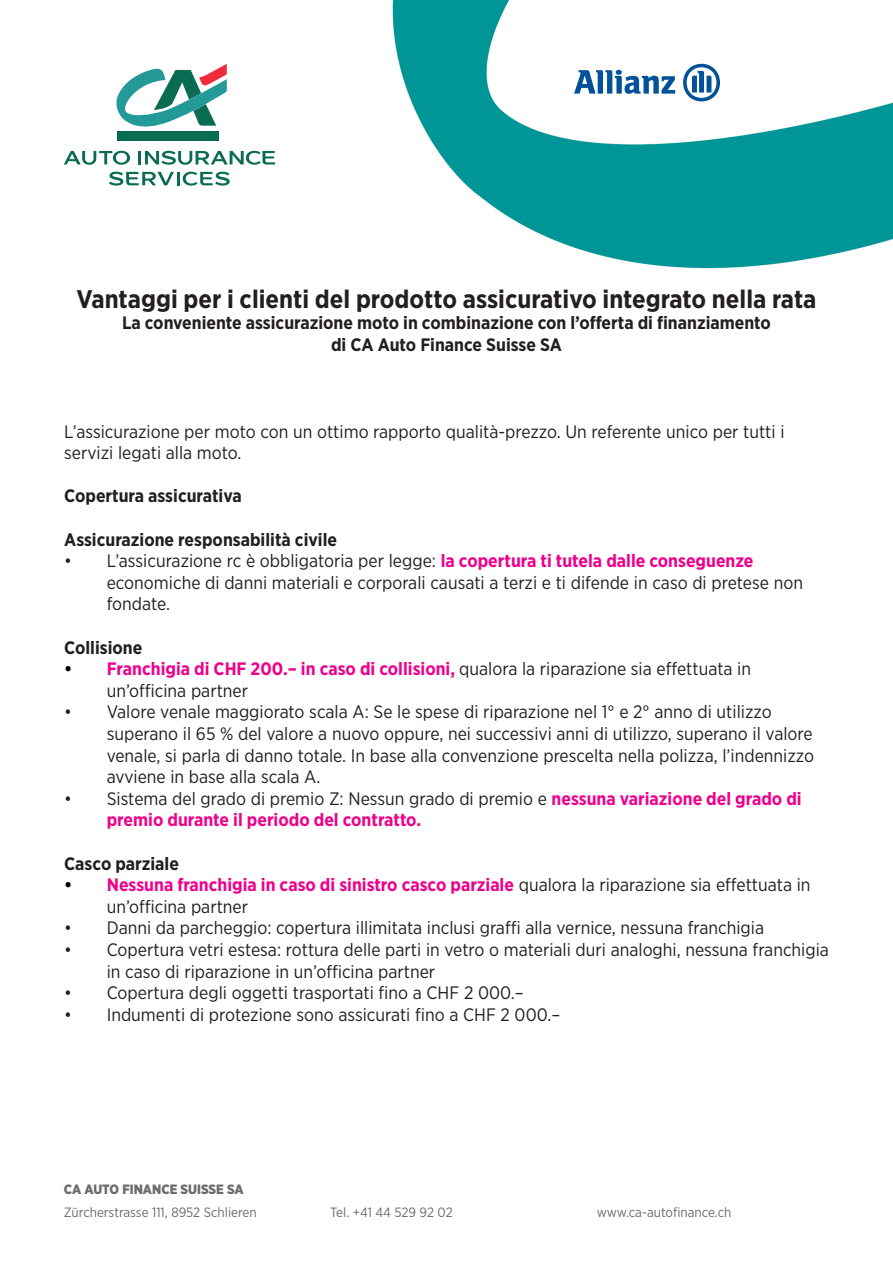
<style>
.page{position:relative;width:893px;height:1263px;background:#fff}
.page>*{position:absolute;margin:0;border:0;box-sizing:border-box;transform-origin:0 0}
.Bold{font:700 25.5px "Gotham Narrow";color:#231f20}
.t1{font:18px/21.6px "Gotham Narrow";color:#231f20}
.Bold-2{font:700 18px/21.6px "Gotham Narrow";color:#231f20;text-align:center}
.t2{font:700 18px/21.6px "Gotham Narrow";color:#ed028c}
.t3{font:13.5px "Gotham Narrow";color:#696d6e}
.t4{font:900 13.5px "Gotham Narrow";color:#696d6e}
.s1{font-weight:700;color:#ed028c}
.s2{font-weight:700;color:#000}
.s3{font-weight:400;color:#231f20}
</style>
<div class="page">
<img style="left:392px;top:0;width:501px;height:269px">
<div style="left:118px;top:132px;width:101px;height:9px;background:#0a6c52"></div>
<svg style="left:116px;top:64px;width:111px;height:69px"></svg>
<svg style="left:64px;top:151px;width:66px;height:14px"></svg>
<svg style="left:138px;top:151px;width:137px;height:14px"></svg>
<svg style="left:109px;top:172px;width:121px;height:14px"></svg>
<svg style="left:574px;top:70px;width:101px;height:24px"></svg>
<svg style="left:683px;top:64px;width:37px;height:37px"></svg>
<p class="Bold" style="left:76px;top:282px;width:741px">Vantaggi per i clienti del prodotto assicurativo integrato nella rata</p>
<p class="Bold-2" style="left:122px;top:312px;width:650px">La conveniente assicurazione moto in combinazione con l’offerta di finanziamento di CA Auto Finance Suisse SA</p>
<p class="t1" style="left:64px;top:420px;width:722px">L’assicurazione per moto con un ottimo rapporto qualità-prezzo. Un referente unico per tutti i servizi legati alla moto.</p>
<p class="Bold-2" style="left:64px;top:485px;width:179px">Copertura assicurativa</p>
<p class="Bold-2" style="left:64px;top:528px;width:274px">Assicurazione responsabilità civile</p>
<p class="t1" style="left:107px;top:550px;width:698px;text-indent:-43px">• L’assicurazione rc è obbligatoria per legge: <span class="s1">la copertura ti tutela dalle conseguenze </span>economiche di danni materiali e corporali causati a terzi e ti difende in caso di pretese non fondate.</p>
<p class="Bold-2" style="left:64px;top:636px;width:80px">Collisione</p>
<p class="t1" style="left:107px;top:658px;width:646px;text-indent:-43px"><span class="s2">•</span> <span class="s1">Franchigia di CHF 200.– in caso di collisioni,</span> qualora la riparazione sia effettuata in un’officina partner</p>
<p class="t1" style="left:107px;top:701px;width:709px;text-indent:-43px">• Valore venale maggiorato scala A: Se le spese di riparazione nel 1° e 2° anno di utilizzo superano il 65 % del valore a nuovo oppure, nei successivi anni di utilizzo, superano il valore venale, si parla di danno totale. In base alla convenzione prescelta nella polizza, l’indennizzo avviene in base alla scala A.</p>
<p class="t2" style="left:107px;top:787px;width:696px;text-indent:-43px"><span class="s3">• Sistema del grado di premio Z: Nessun grado di premio e</span> nessuna variazione del grado di premio durante il periodo del contratto.</p>
<p class="Bold-2" style="left:64px;top:852px;width:116px">Casco parziale</p>
<p class="t1" style="left:107px;top:874px;width:705px;text-indent:-43px"><span class="s2">•</span> <span class="s1">Nessuna franchigia in caso di sinistro casco parziale</span> qualora la riparazione sia effettuata in un’officina partner</p>
<p class="t1" style="left:64px;top:917px;width:701px">• Danni da parcheggio: copertura illimitata inclusi graffi alla vernice, nessuna franchigia</p>
<p class="t1" style="left:107px;top:938px;width:724px;text-indent:-43px">• Copertura vetri estesa: rottura delle parti in vetro o materiali duri analoghi, nessuna franchigia in caso di riparazione in un’officina partner</p>
<p class="t1" style="left:64px;top:982px;width:461px">• Copertura degli oggetti trasportati fino a CHF 2 000.–</p>
<p class="t1" style="left:64px;top:1003px;width:498px">• Indumenti di protezione sono assicurati fino a CHF 2 000.–</p>
<p class="t4" style="left:64px;top:1180px;width:182px">CA AUTO FINANCE SUISSE SA</p>
<p class="t3" style="left:64px;top:1204px;width:194px">Zürcherstrasse 111, 8952 Schlieren</p>
<p class="t3" style="left:330px;top:1204px;width:124px">Tel. +41 44 529 92 02</p>
<p class="t3" style="left:597px;top:1204px;width:136px">www.ca-autofinance.ch</p>
</div>
